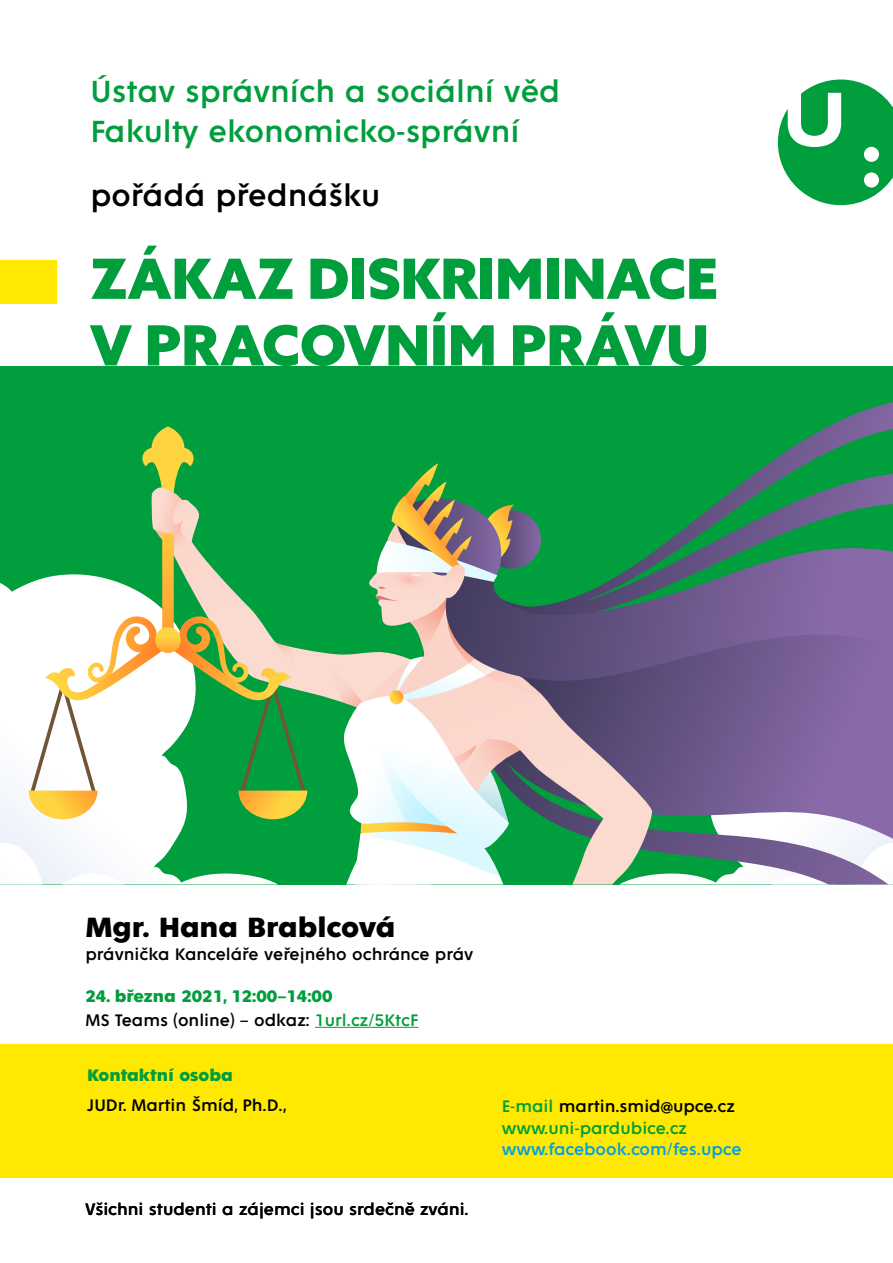
<style>
.page{position:relative;width:893px;height:1263px;background:#fff}
.page>*{position:absolute;margin:0;border:0;box-sizing:border-box;transform-origin:0 0}
.t1{font:900 55.5px/66.6px "Azo Sans";color:#009e3d}
.t2{font:33px/39.6px "Fenomen Sans";color:#009e3d}
.t3{font:33px "Fenomen Sans";color:#000}
.t4{font:700 30px "Fenomen Sans";letter-spacing:-.005em;color:#000}
.t5{font:18px "Fenomen Sans";color:#000}
.t6{font:700 18px/23.1px "Fenomen Sans";color:#009e3d}
.t7{font:18px/21.6px "Fenomen Sans";color:#009e3d}
.t8{font:18px "Fenomen Sans";color:#009fe3}
.s1{font-weight:400;color:#000}
.s2{font-weight:400}
.s3{color:#000}
</style>
<div class="page">
<div style="left:0;top:366px;width:893px;height:518px;background:#009e3d"></div>
<svg style="left:888px;top:843px;width:5px;height:41px"></svg>
<svg style="left:659px;top:402px;width:234px;height:146px"></svg>
<svg style="left:653px;top:839px;width:235px;height:45px;background:#92a0ab"></svg>
<svg style="left:653px;top:684px;width:240px;height:155px;background:#81709e"></svg>
<svg style="left:653px;top:548px;width:240px;height:136px;background:#6e6490"></svg>
<svg style="left:0;top:426px;width:653px;height:458px"></svg>
<div style="left:0;top:1045px;width:893px;height:133px;background:#ffe900"></div>
<div style="left:0;top:260px;width:56px;height:44px;background:#ffe900"></div>
<svg style="left:778px;top:80px;width:115px;height:125px"></svg>
<hr style="left:315px;top:1027px;width:103px;height:1px;background:#009e3d">
<h2 class="t2" style="left:90px;top:72px;width:471px">Ústav správních a sociální věd<br>Fakulty ekonomicko-správní</h2>
<h2 class="t3" style="left:91px;top:178px;width:291px">pořádá přednášku</h2>
<h1 class="t1" style="left:90px;top:245px;width:629px">ZÁKAZ DISKRIMINACE<br>V PRACOVNÍM PRÁVU</h1>
<h3 class="t4" style="left:85px;top:911px;width:311px">Mgr. Hana Brablcová</h3>
<p class="t5" style="left:85px;top:945px;width:389px">právnička Kanceláře veřejného ochránce práv</p>
<p class="t6" style="left:85px;top:985px;width:334px">24. března 2021, 12:00–14:00<br><span class="s1">MS Teams (online) – odkaz:</span> <span class="s2">1url.cz/5KtcF</span></p>
<p class="t6" style="left:87px;top:1063px;width:147px">Kontaktní osoba</p>
<p class="t5" style="left:87px;top:1095px;width:201px">JUDr. Martin Šmíd, Ph.D.,</p>
<p class="t7" style="left:502px;top:1096px;width:234px">E-mail <span class="s3">martin.smid@upce.cz </span>www.uni-pardubice.cz</p>
<p class="t8" style="left:502px;top:1140px;width:241px">www.facebook.com/fes.upce</p>
<p class="t5" style="left:85px;top:1199px;width:385px">Všichni studenti a zájemci jsou srdečně zváni.</p>
</div>
